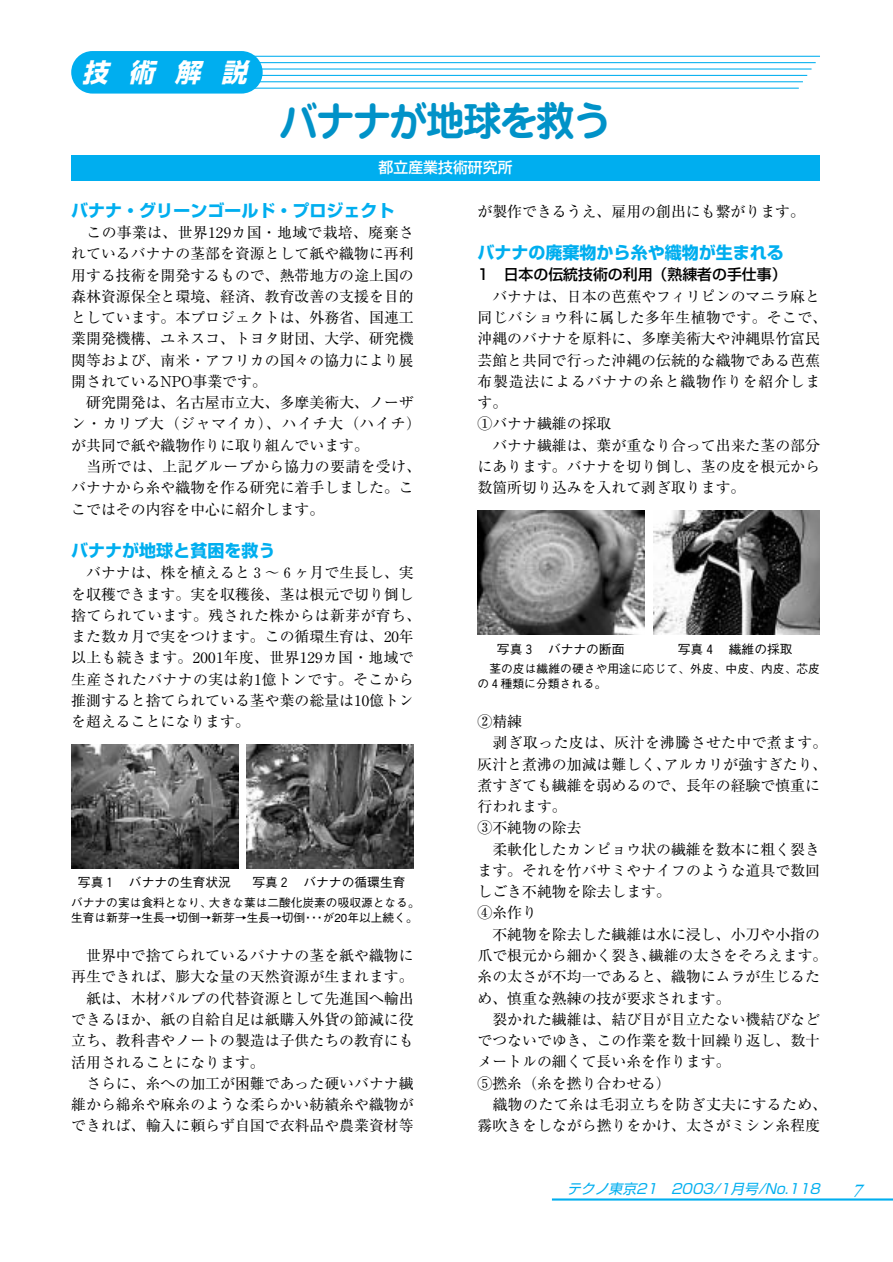
<style>
.page{position:relative;width:893px;height:1262px;background:#fff}
.page>*{position:absolute;margin:0;border:0;box-sizing:border-box;transform-origin:0 0}
.t1{font:700 40.35px "Jun 501";letter-spacing:-.065em;color:#0092c8}
.t2{font:italic 700 25.5px "Shin Go";color:#fff}
.t3{font:italic 600 18.15px "Adobe Garamond";color:#00aeef}
.t4{font:700 16.95px "Shin Go";color:#00aeef}
.t5{font:14.85px/21.3px "Ryumin";color:#000}
.t6{font:14.85px "Ryumin";letter-spacing:.025em;color:#000}
.t7{font:500 14.85px "Shin Go";color:#000}
.t8{font:500 14.85px "Shin Go";color:#fff}
.t9{font:italic 13.8px "Shin Go";color:#00aeef}
.t10{font:500 12.75px "Gothic BBB";color:#000}
.t11{font:500 11.7px/14.9px "Gothic BBB";color:#000}
</style>
<div class="page">
<hr style="left:552px;top:1198px;width:340px;height:2px;background:#00aeef">
<div style="left:71px;top:155px;width:749px;height:26px;background:#00aeef"></div>
<hr style="left:105px;top:56px;width:715px;height:1px;background:#00aeef">
<hr style="left:101px;top:62px;width:714px;height:1px;background:#00aeef">
<hr style="left:97px;top:68px;width:714px;height:2px;background:#00aeef">
<hr style="left:92px;top:75px;width:715px;height:1px;background:#00aeef">
<hr style="left:88px;top:81px;width:714px;height:1px;background:#00aeef">
<hr style="left:84px;top:88px;width:714px;height:1px;background:#00aeef">
<div style="left:71px;top:51px;width:192px;height:43px;background:#00aeef;border-radius:21px"></div>
<img style="left:71px;top:745px;width:167px;height:123px">
<img style="left:247px;top:745px;width:166px;height:123px">
<img style="left:477px;top:510px;width:167px;height:125px">
<img style="left:653px;top:510px;width:167px;height:125px">
<h2 class="t2" style="left:82px;top:62px;width:166px">技術解説</h2>
<h1 class="t1" style="left:279px;top:106px;width:334px">バナナが地球を救う</h1>
<p class="t8" style="left:378px;top:162px;width:135px">都立産業技術研究所</p>
<p class="t4" style="left:71px;top:204px;width:325px">バナナ・グリーンゴールド・プロジェクト</p>
<p class="t5" style="left:71px;top:224px;width:344px;text-align:justify;text-indent:15px">この事業は、世界129カ国・地域で栽培、廃棄されているバナナの茎部を資源として紙や織物に再利用する技術を開発するもので、熱帯地方の途上国の森林資源保全と環境、経済、教育改善の支援を目的としています。本プロジェクトは、外務省、国連工業開発機構、ユネスコ、トヨタ財団、大学、研究機関等および、南米・アフリカの国々の協力により展開されているNPO事業です。</p>
<p class="t5" style="left:71px;top:394px;width:351px;text-indent:15px">研究開発は、名古屋市立大、多摩美術大、ノーザン・カリブ大（ジャマイカ）、ハイチ大（ハイチ）が共同で紙や織物作りに取り組んでいます。</p>
<p class="t5" style="left:71px;top:458px;width:351px;text-indent:15px">当所では、上記グループから協力の要請を受け、バナナから糸や織物を作る研究に着手しました。ここではその内容を中心に紹介します。</p>
<p class="t4" style="left:71px;top:544px;width:206px">バナナが地球と貧困を救う</p>
<p class="t5" style="left:71px;top:564px;width:351px;text-indent:15px">バナナは、株を植えると３～６ヶ月で生長し、実を収穫できます。実を収穫後、茎は根元で切り倒し捨てられています。残された株からは新芽が育ち、また数カ月で実をつけます。この循環生育は、20年以上も続きます。2001年度、世界129カ国・地域で生産されたバナナの実は約1億トンです。そこから推測すると捨てられている茎や葉の総量は10億トンを超えることになります。</p>
<p class="t10" style="left:78px;top:878px;width:155px">写真１　バナナの生育状況</p>
<p class="t10" style="left:252px;top:878px;width:155px">写真２　バナナの循環生育</p>
<p class="t11" style="left:71px;top:896px;width:350px">バナナの実は食料となり、大きな葉は二酸化炭素の吸収源となる。生育は新芽→生長→切倒→新芽→生長→切倒･･･が20年以上続く。</p>
<p class="t5" style="left:86px;top:947px;width:329px">世界中で捨てられているバナナの茎を紙や織物に</p>
<p class="t5" style="left:71px;top:968px;width:344px">再生できれば、膨大な量の天然資源が生まれます。</p>
<p class="t5" style="left:86px;top:989px;width:329px">紙は、木材パルプの代替資源として先進国へ輸出</p>
<p class="t5" style="left:71px;top:1010px;width:344px">できるほか、紙の自給自足は紙購入外貨の節減に役</p>
<p class="t5" style="left:71px;top:1032px;width:344px">立ち、教科書やノートの製造は子供たちの教育にも</p>
<p class="t5" style="left:71px;top:1053px;width:195px">活用されることになります。</p>
<p class="t5" style="left:86px;top:1074px;width:329px">さらに、糸への加工が困難であった硬いバナナ繊</p>
<p class="t5" style="left:71px;top:1095px;width:344px">維から綿糸や麻糸のような柔らかい紡績糸や織物が</p>
<p class="t5" style="left:71px;top:1117px;width:344px">できれば、輸入に頼らず自国で衣料品や農業資材等</p>
<p class="t5" style="left:477px;top:202px;width:329px">が製作できるうえ、雇用の創出にも繋がります。</p>
<p class="t4" style="left:477px;top:246px;width:308px">バナナの廃棄物から糸や織物が生まれる</p>
<p class="t7" style="left:477px;top:269px;width:310px">1 日本の伝統技術の利用（熟練者の手仕事）</p>
<p class="t5" style="left:477px;top:287px;width:351px;text-indent:15px">バナナは、日本の芭蕉やフィリピンのマニラ麻と同じバショウ科に属した多年生植物です。そこで、沖縄のバナナを原料に、多摩美術大や沖縄県竹富民芸館と共同で行った沖縄の伝統的な織物である芭蕉布製造法によるバナナの糸と織物作りを紹介します。<br>①バナナ繊維の採取</p>
<p class="t5" style="left:477px;top:436px;width:344px;text-align:justify;text-indent:15px">バナナ繊維は、葉が重なり合って出来た茎の部分にあります。バナナを切り倒し、茎の皮を根元から数箇所切り込みを入れて剥ぎ取ります。</p>
<p class="t10" style="left:497px;top:644px;width:129px">写真３　バナナの断面</p>
<p class="t10" style="left:677px;top:644px;width:116px">写真４　繊維の採取</p>
<p class="t11" style="left:477px;top:662px;width:344px;text-indent:12px">茎の皮は繊維の硬さや用途に応じて、外皮、中皮、内皮、芯皮の４種類に分類される。</p>
<p class="t5" style="left:477px;top:713px;width:46px">②精練</p>
<p class="t6" style="left:492px;top:737px;width:336px">剥ぎ取った皮は、灰汁を沸騰させた中で煮ます。</p>
<p class="t5" style="left:477px;top:755px;width:351px">灰汁と煮沸の加減は難しく、アルカリが強すぎたり、</p>
<p class="t5" style="left:477px;top:776px;width:344px">煮すぎても繊維を弱めるので、長年の経験で慎重に</p>
<p class="t5" style="left:477px;top:798px;width:91px">行われます。</p>
<p class="t5" style="left:477px;top:819px;width:106px">③不純物の除去</p>
<p class="t5" style="left:492px;top:840px;width:329px">柔軟化したカンピョウ状の繊維を数本に粗く裂き</p>
<p class="t5" style="left:477px;top:861px;width:344px">ます。それを竹バサミやナイフのような道具で数回</p>
<p class="t5" style="left:477px;top:883px;width:195px">しごき不純物を除去します。</p>
<p class="t5" style="left:477px;top:904px;width:61px">④糸作り</p>
<p class="t5" style="left:492px;top:925px;width:329px">不純物を除去した繊維は水に浸し、小刀や小指の</p>
<p class="t5" style="left:477px;top:946px;width:351px">爪で根元から細かく裂き、繊維の太さをそろえます。</p>
<p class="t5" style="left:477px;top:968px;width:344px">糸の太さが不均一であると、織物にムラが生じるた</p>
<p class="t5" style="left:477px;top:989px;width:254px">め、慎重な熟練の技が要求されます。</p>
<p class="t5" style="left:492px;top:1010px;width:329px">裂かれた繊維は、結び目が目立たない機結びなど</p>
<p class="t5" style="left:477px;top:1031px;width:344px">でつないでゆき、この作業を数十回繰り返し、数十</p>
<p class="t5" style="left:477px;top:1053px;width:254px">メートルの細くて長い糸を作ります。</p>
<p class="t5" style="left:477px;top:1074px;width:195px">⑤撚糸（糸を撚り合わせる）</p>
<p class="t6" style="left:492px;top:1099px;width:336px">織物のたて糸は毛羽立ちを防ぎ丈夫にするため、</p>
<p class="t5" style="left:477px;top:1116px;width:344px">霧吹きをしながら撚りをかけ、太さがミシン糸程度</p>
<p class="t9" style="left:567px;top:1184px;width:257px">テクノ東京21 2003/ 1月号/No.118</p>
<p class="t3" style="left:853px;top:1182px;width:11px">7</p>
</div>
